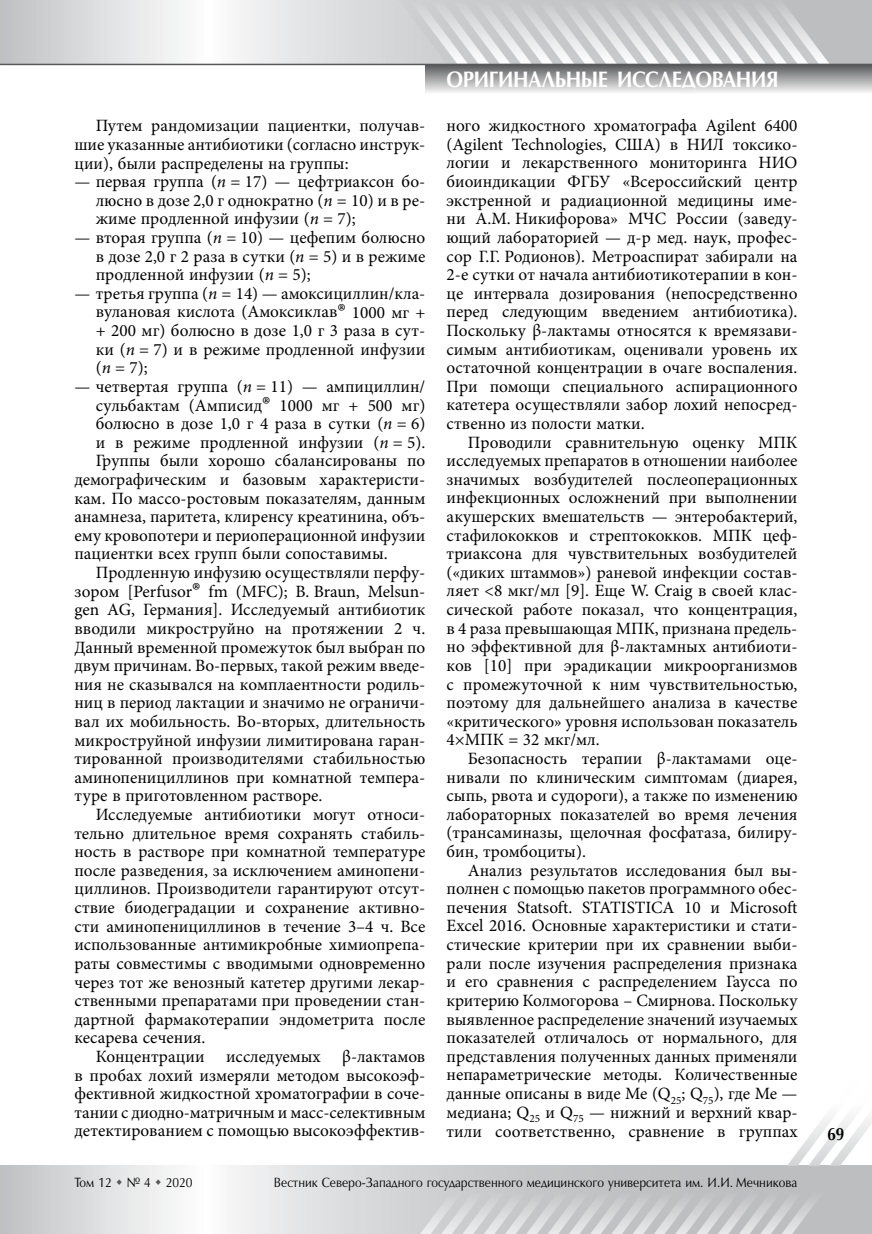
<style>
.page{position:relative;width:872px;height:1234px;background:#fff}
.page>*{position:absolute;margin:0;border:0;box-sizing:border-box;transform-origin:0 0}
.t1{font:700 22.5px "Optimum AP";letter-spacing:-.02em;color:#fff;scale:.9 1}
.t2{font:700 18px "Optimum AP";color:#000;scale:.85 1}
.t3{font:17.25px/18.6px "Minion Pro";color:#000;text-align:justify}
.t4{font:13.5px "Optimum AP";color:#000;scale:.9 1}
.s1{font-style:italic}
.s2{font-size:25.8px}
</style>
<div class="page">
<svg style="left:0;top:0;width:872px;height:64px"></svg>
<svg style="left:0;top:1165px;width:404px;height:68px"></svg>
<div style="left:425px;top:64px;width:447px;height:30px;background:linear-gradient(to bottom,#555658,#f4f4f4)"></div>
<svg style="left:383px;top:0;width:446px;height:64px;background:#d1d2d4"></svg>
<hr style="left:0;top:64px;width:872px;height:1px;background:#58595b">
<svg style="left:404px;top:1116px;width:468px;height:117px"></svg>
<div style="left:858px;top:1130px;width:14px;height:28px;background:#fff"></div>
<svg style="left:117px;top:1178px;width:5px;height:6px"></svg>
<svg style="left:156px;top:1178px;width:5px;height:6px"></svg>
<p class="t3" style="left:74px;top:117px;width:352px;text-indent:21px">Путем рандомизации пациентки, получав‑ шие указанные антибиотики (согласно инструк‑ ции), были распределены на группы:</p>
<p class="t3" style="left:96px;top:172px;width:331px;text-indent:-21px">— первая группа (<span class="s1">n</span> = 17) — цефтриаксон бо‑ люсно в дозе 2,0 г однократно (<span class="s1">n</span> = 10) и в ре‑ жиме продленной инфузии (<span class="s1">n</span> = 7);</p>
<p class="t3" style="left:96px;top:228px;width:331px;text-indent:-21px">— вторая группа (<span class="s1">n</span> = 10) — цефепим болюсно в дозе 2,0 г 2 раза в сутки (<span class="s1">n</span> = 5) и в режиме продленной инфузии (<span class="s1">n</span> = 5);</p>
<p class="t3" style="left:96px;top:284px;width:331px;text-indent:-21px">— третья группа (<span class="s1">n</span> = 14) — амоксициллин/кла‑ вулановая кислота (Амоксиклав<span class="s2">®</span> 1000 мг + + 200 мг) болюсно в дозе 1,0 г 3 раза в сут‑ ки (<span class="s1">n</span> = 7) и в режиме продленной инфузии (<span class="s1">n</span> = 7);</p>
<p class="t3" style="left:74px;top:377px;width:352px">— четвертая группа (<span class="s1">n</span> = 11) — ампициллин/</p>
<p class="t3" style="left:96px;top:396px;width:331px">сульбактам (Амписид<span class="s2">®</span> 1000 мг + 500 мг)</p>
<p class="t3" style="left:96px;top:414px;width:331px">болюсно в дозе 1,0 г 4 раза в сутки (<span class="s1">n</span> = 6)</p>
<p class="t3" style="left:96px;top:433px;width:331px">и в режиме продленной инфузии (<span class="s1">n</span> = 5).</p>
<p class="t3" style="left:96px;top:451px;width:331px">Группы были хорошо сбалансированы по</p>
<p class="t3" style="left:74px;top:470px;width:352px">демографическим и базовым характеристи‑</p>
<p class="t3" style="left:74px;top:489px;width:352px">кам. По массо-ростовым показателям, данным</p>
<p class="t3" style="left:74px;top:507px;width:352px">анамнеза, паритета, клиренсу креатинина, объ‑</p>
<p class="t3" style="left:74px;top:526px;width:352px">ему кровопотери и периоперационной инфузии</p>
<p class="t3" style="left:74px;top:544px;width:315px">пациентки всех групп были сопоставимы.</p>
<p class="t3" style="left:96px;top:563px;width:331px">Продленную инфузию осуществляли перфу‑</p>
<p class="t3" style="left:74px;top:582px;width:350px">зором [Perfusor<span class="s2">®</span> fm (MFC); B. Braun, Melsun-</p>
<p class="t3" style="left:74px;top:600px;width:352px">gen AG, Германия]. Исследуемый антибиотик</p>
<p class="t3" style="left:74px;top:619px;width:352px">вводили микроструйно на протяжении 2 ч.</p>
<p class="t3" style="left:74px;top:637px;width:352px">Данный временной промежуток был выбран по</p>
<p class="t3" style="left:74px;top:656px;width:352px">двум причинам. Во-первых, такой режим введе‑</p>
<p class="t3" style="left:74px;top:675px;width:352px">ния не сказывался на комплаентности родиль‑</p>
<p class="t3" style="left:74px;top:693px;width:352px">ниц в период лактации и значимо не ограничи‑</p>
<p class="t3" style="left:74px;top:712px;width:352px">вал их мобильность. Во-вторых, длительность</p>
<p class="t3" style="left:74px;top:730px;width:352px">микроструйной инфузии лимитирована гаран‑</p>
<p class="t3" style="left:74px;top:749px;width:352px">тированной производителями стабильностью</p>
<p class="t3" style="left:74px;top:768px;width:352px">аминопенициллинов при комнатной темпера‑</p>
<p class="t3" style="left:74px;top:786px;width:250px">туре в приготовленном растворе.</p>
<p class="t3" style="left:96px;top:805px;width:331px">Исследуемые антибиотики могут относи‑</p>
<p class="t3" style="left:74px;top:823px;width:352px">тельно длительное время сохранять стабиль‑</p>
<p class="t3" style="left:74px;top:842px;width:352px">ность в растворе при комнатной температуре</p>
<p class="t3" style="left:74px;top:860px;width:352px">после разведения, за исключением аминопени‑</p>
<p class="t3" style="left:74px;top:879px;width:352px">циллинов. Производители гарантируют отсут‑</p>
<p class="t3" style="left:74px;top:898px;width:352px">ствие биодеградации и сохранение активно‑</p>
<p class="t3" style="left:74px;top:916px;width:352px">сти аминопенициллинов в течение 3–4 ч. Все</p>
<p class="t3" style="left:74px;top:935px;width:352px">использованные антимикробные химиопрепа‑</p>
<p class="t3" style="left:74px;top:953px;width:352px">раты совместимы с вводимыми одновременно</p>
<p class="t3" style="left:74px;top:972px;width:352px">через тот же венозный катетер другими лекар‑</p>
<p class="t3" style="left:74px;top:991px;width:352px">ственными препаратами при проведении стан‑</p>
<p class="t3" style="left:74px;top:1009px;width:352px">дартной фармакотерапии эндометрита после</p>
<p class="t3" style="left:74px;top:1028px;width:133px">кесарева сечения.</p>
<p class="t3" style="left:96px;top:1046px;width:331px">Концентрации исследуемых β-лактамов</p>
<p class="t3" style="left:74px;top:1065px;width:352px">в пробах лохий измеряли методом высокоэф‑</p>
<p class="t3" style="left:74px;top:1084px;width:352px">фективной жидкостной хроматографии в соче‑</p>
<p class="t3" style="left:74px;top:1102px;width:352px">тании с диодно-матричным и масс-селективным</p>
<p class="t3" style="left:74px;top:1121px;width:352px">детектированием с помощью высокоэффектив‑</p>
<h1 class="t1" style="left:446px;top:67px;width:370px">ОРИГИНАЛЬНЫЕ ИССЛЕДОВАНИЯ</h1>
<p class="t3" style="left:446px;top:116px;width:352px">ного жидкостного хроматографа Agilent 6400 (Agilent Technologies, США) в НИЛ токсико‑ логии и лекарственного мониторинга НИО биоиндикации ФГБУ «Всероссийский центр экстренной и радиационной медицины име‑ ни А.М. Никифорова» МЧС России (заведу‑ ющий лабораторией — д-р мед. наук, профес‑ сор Г.Г. Родионов). Метроаспират забирали на 2-е сутки от начала антибиотикотерапии в кон‑ це интервала дозирования (непосредственно перед следующим введением антибиотика).<br>Поскольку β-лактамы относятся к времязави‑ симым антибиотикам, оценивали уровень их остаточной концентрации в очаге воспаления.<br>При помощи специального аспирационного катетера осуществляли забор лохий непосред‑ ственно из полости матки.</p>
<p class="t3" style="left:446px;top:433px;width:352px;text-indent:21px">Проводили сравнительную оценку МПК исследуемых препаратов в отношении наиболее значимых возбудителей послеоперационных инфекционных осложнений при выполнении акушерских вмешательств — энтеробактерий, стафилококков и стрептококков. МПК цеф‑ триаксона для чувствительных возбудителей («диких штаммов») раневой инфекции состав‑ ляет &lt;8 мкг/мл [9]. Еще W. Craig в своей клас‑ сической работе показал, что концентрация, в 4 раза превышающая МПК, признана предель‑ но эффективной для β-лактамных антибиоти‑ ков [10] при эрадикации микроорганизмов с промежуточной к ним чувствительностью, поэтому для дальнейшего анализа в качестве «критического» уровня использован показатель 4×МПК = 32 мкг/мл.</p>
<p class="t3" style="left:446px;top:749px;width:352px;text-indent:21px">Безопасность терапии β-лактамами оце‑ нивали по клиническим симптомам (диарея, сыпь, рвота и судороги), а также по изменению лабораторных показателей во время лечения (трансаминазы, щелочная фосфатаза, билиру‑ бин, тромбоциты).</p>
<p class="t3" style="left:446px;top:860px;width:352px;text-indent:21px">Анализ результатов исследования был вы‑ полнен с помощью пакетов программного обес&shy;печения Statsoft. STATISTICA 10 и Microsoft Excel 2016. Основные характеристики и стати‑ стические критерии при их сравнении выби‑ рали после изучения распределения признака и его сравнения с распределением Гаусса по критерию Колмогорова – Смирнова. Поскольку выявленное распределение значений изучаемых показателей отличалось от нормального, для представления полученных данных применяли непараметрические методы. Количественные данные описаны в виде Ме (Q<sub>25</sub>; Q<sub>75</sub>), где Ме — медиана; Q<sub>25</sub> и Q<sub>75</sub> — нижний и верхний квар‑ тили соответственно, сравнение в группах</p>
<p class="t4" style="left:74px;top:1175px;width:133px">Том 12 № 4 2020</p>
<p class="t4" style="left:274px;top:1175px;width:583px">Вестник Северо-Западного государственного медицинского университета им. И.И. Мечникова</p>
<p class="t2" style="left:827px;top:1124px;width:21px">69</p>
</div>
